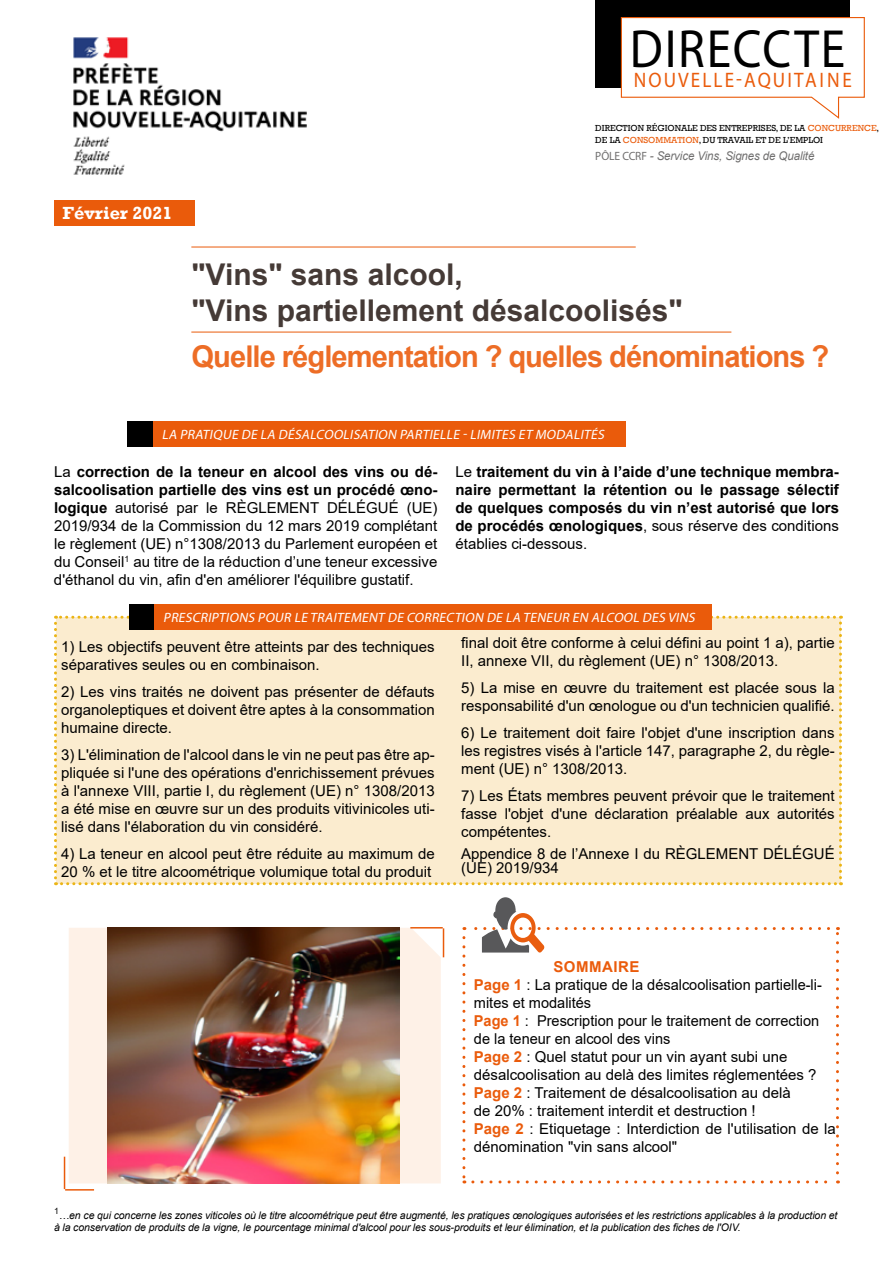
<style>
.page{position:relative;width:893px;height:1263px;background:#fff}
.page>*{position:absolute;margin:0;border:0;box-sizing:border-box;transform-origin:0 0}
.t1{font:54px "Myriad Pro";letter-spacing:.035em;color:#000;scale:.92 1}
.t2{font:700 30px/36px "Arial";color:#453a36}
.t3{font:700 30px "Arial";letter-spacing:-.03em;color:#ed6d26}
.t4{font:21px "Myriad Pro";letter-spacing:.11em;color:#ea5b0b;scale:.91 1}
.t5{font:700 18px "Rockwell";color:#fff}
.t6{font:15px/18px "Arial";color:#000}
.t7{font:700 15px/18px "Arial";color:#000;text-align:justify}
.t8{font:italic 13.5px "Myriad Pro";color:#fff}
.t9{font:italic 12px "Arial";letter-spacing:-.01em;color:#706f6f;scale:.96 1}
.t10{font:italic 10.5px/12px "Arial";letter-spacing:-.01em;color:#000}
.t11{font:9px/12px "Rockwell";color:#000}
.t12{font:8.7px "Arial";color:#000}
.s1{color:#ea5b0b}
.s2{font-family:"Myriad Pro";font-style:normal}
.s3{font-weight:700}
.s4{font-weight:400}
.s5{font-weight:700;color:#ea5b0b}
</style>
<div class="page">
<div style="left:69px;top:928px;width:372px;height:255px;background:#fef1e7"></div>
<img style="left:108px;top:928px;width:292px;height:255px">
<hr style="left:410px;top:927px;width:33px;height:1px;background:#ea5b0b">
<svg style="left:443px;top:928px;width:1px;height:29px"></svg>
<div style="left:54px;top:200px;width:140px;height:25px;background:#ea5b0b"></div>
<hr style="left:191px;top:247px;width:445px;height:1px;background:#ea5b0b">
<hr style="left:191px;top:332px;width:540px;height:1px;background:#ea5b0b">
<hr style="left:64px;top:1157px;width:1px;height:32px;background:#ea5b0b">
<svg style="left:65px;top:1189px;width:29px;height:1px"></svg>
<svg style="left:462px;top:897px;width:377px;height:286px"></svg>
<div style="left:595px;top:0;width:255px;height:88px;background:#000"></div>
<div style="left:620px;top:17px;width:245px;height:102px;background:#fff"></div>
<img style="left:73px;top:37px;width:234px;height:138px">
<div style="left:128px;top:421px;width:25px;height:25px;background:#000"></div>
<div style="left:153px;top:421px;width:472px;height:25px;background:#ea5b0b"></div>
<div style="left:54px;top:616px;width:788px;height:269px;background:#fbeccf"></div>
<div style="left:129px;top:604px;width:26px;height:25px;background:#000"></div>
<div style="left:155px;top:604px;width:557px;height:25px;background:#ea5b0b"></div>
<h1 class="t1" style="left:630px;top:15px;width:236px">DIRECCTE</h1>
<h3 class="t4" style="left:634px;top:67px;width:241px">NOUVELLE-AQUITAINE</h3>
<p class="t11" style="left:595px;top:123px;width:285px">DIRECTION RÉGIONALE DES ENTREPRISES, DE LA <span class="s1">CONCURRENCE</span>,<br>DE LA <span class="s1">CONSOMMATION</span>, DU TRAVAIL ET DE L’EMPLOI</p>
<p class="t5" style="left:63px;top:202px;width:111px">Février 2021</p>
<p class="t9" style="left:595px;top:148px;width:230px"><span class="s2">P</span><span class="s2">ÔLE</span> <span class="s2">CCRF</span> - Service Vins, Signes de Qualité</p>
<h2 class="t2" style="left:191px;top:257px;width:493px">"Vins" sans alcool,<br>"Vins partiellement désalcoolisés"</h2>
<h2 class="t3" style="left:191px;top:336px;width:639px">Quelle réglementation ? quelles dénominations ?</h2>
<p class="t8" style="left:162px;top:426px;width:447px">LA PRATIQUE DE LA DÉSALCOOLISATION PARTIELLE -LIMITES ET MODALITÉS</p>
<p class="t6" style="left:54px;top:462px;width:385px;text-align:justify">La <span class="s3">correction de la teneur en alcool des vins ou dé&shy;salcoolisation partielle des vins est un procédé œno&shy;logique</span> autorisé par le RÈGLEMENT DÉLÉGUÉ (UE)<br>2019/934 de la Commission du 12 mars 2019 complétant le règlement (UE) n°1308/2013 du Parlement européen et du Conseil<sup>1</sup> au titre de la réduction d’une teneur excessive d'éthanol du vin, afin d'en améliorer l'équilibre gustatif.</p>
<p class="t7" style="left:455px;top:462px;width:385px"><span class="s4">Le</span> traitement du vin à l’aide d’une technique membra&shy;naire permettant la rétention ou le passage sélectif de quelques composés du vin n’est autorisé que lors de procédés œnologiques<span class="s4">, sous réserve des conditions établies ci-dessous.</span></p>
<p class="t8" style="left:163px;top:609px;width:536px">PRESCRIPTIONS POUR LE TRAITEMENT DE CORRECTION DE LA TENEUR EN ALCOOL DES VINS</p>
<p class="t6" style="left:61px;top:638px;width:375px">1) Les objectifs peuvent être atteints par des techniques séparatives seules ou en combinaison.</p>
<p class="t6" style="left:61px;top:683px;width:375px;text-align:justify">2) Les vins traités ne doivent pas présenter de défauts organoleptiques et doivent être aptes à la consommation humaine directe.</p>
<p class="t6" style="left:61px;top:746px;width:375px;text-align:justify">3) L'élimination de l'alcool dans le vin ne peut pas être ap&shy;pliquée si l'une des opérations d'enrichissement prévues à l'annexe VIII, partie I, du règlement (UE) n° 1308/2013 a été mise en œuvre sur un des produits vitivinicoles uti&shy;lisé dans l'élaboration du vin considéré.</p>
<p class="t6" style="left:61px;top:845px;width:375px">4) La teneur en alcool peut être réduite au maximum de<br>20 % et le titre alcoométrique volumique total du produit</p>
<p class="t6" style="left:461px;top:633px;width:375px">final doit être conforme à celui défini au point 1 a), partie<br>II, annexe VII, du règlement (UE) n° 1308/2013.</p>
<p class="t6" style="left:461px;top:678px;width:375px">5) La mise en œuvre du traitement est placée sous la responsabilité d'un œnologue ou d'un technicien qualifié.</p>
<p class="t6" style="left:461px;top:723px;width:375px;text-align:justify">6) Le traitement doit faire l'objet d'une inscription dans les registres visés à l'article 147, paragraphe 2, du règle&shy;ment (UE) n° 1308/2013.</p>
<p class="t6" style="left:461px;top:786px;width:375px;text-align:justify">7) Les États membres peuvent prévoir que le traitement fasse l'objet d'une déclaration préalable aux autorités compétentes.</p>
<p class="t6" style="left:461px;top:847px;width:375px;line-height:13.5px">Appendice 8 de l’Annexe I du RÈGLEMENT DÉLÉGUÉ (UE) 2019/934</p>
<p class="t6" style="left:474px;top:958px;width:364px;text-indent:79px"><span class="s5">SOMMAIRE<br>Page 1</span> : La pratique de la désalcoolisation partielle-li&shy;mites et modalités<br><span class="s5">Page 1</span> : Prescription pour le traitement de correction de la teneur en alcool des vins<br><span class="s5">Page 2</span> : Quel statut pour un vin ayant subi une désalcoolisation au delà des limites réglementées ?<br><span class="s5">Page 2</span> : Traitement de désalcoolisation au delà<br>de 20% : traitement interdit et destruction !<br><span class="s5">Page 2</span> : Etiquetage : Interdiction de l'utilisation de la dénomination "vin sans alcool"</p>
<p class="t12" style="left:54px;top:1204px;width:6px">1</p>
<p class="t10" style="left:54px;top:1209px;width:785px;text-indent:5px">…en ce qui concerne les zones viticoles où le titre alcoométrique peut être augmenté, les pratiques œnologiques autorisées et les restrictions applicables à la production et à la conservation de produits de la vigne, le pourcentage minimal d'alcool pour les sous-produits et leur élimination, et la publication des fiches de l'OIV.</p>
</div>
